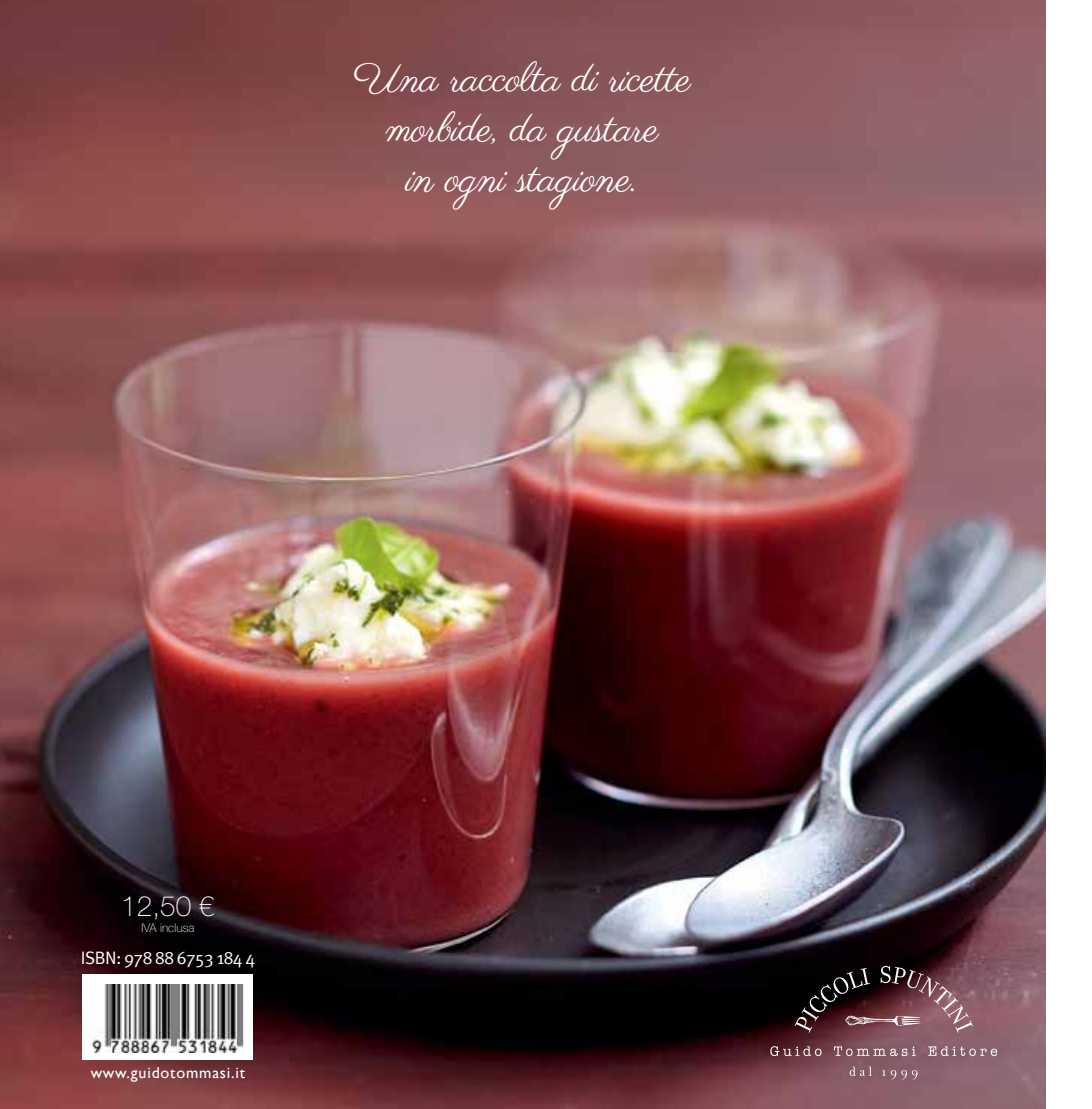
<style>
.page{position:relative;width:1092px;height:1109px;background:#fff}
.page>*{position:absolute;margin:0;border:0;box-sizing:border-box;transform-origin:0 0}
.t1{font:42px/50.4px "Parisienne";letter-spacing:-.01em;color:#fff;text-align:center}
.t2{font:100 28px "Helvetica Neue LT Std";color:#fff}
.t3{font:18px "Meta Plus Normal";letter-spacing:-.03em;color:#fff}
.t4{font:16px "Gill Sans";letter-spacing:.05em;color:#fff}
.t5{font:100 12px "Helvetica Neue LT Std";color:#fff}
</style>
<div class="page">
<img style="left:0;top:0;width:1046px;height:1108px">
<svg style="left:770px;top:1045px;width:51px;height:10px"></svg>
<svg style="left:834px;top:1046px;width:81px;height:9px"></svg>
<svg style="left:928px;top:1046px;width:69px;height:9px"></svg>
<svg style="left:849px;top:1066px;width:23px;height:9px"></svg>
<svg style="left:882px;top:1069px;width:35px;height:10px"></svg>
<svg style="left:794px;top:965px;width:178px;height:67px;background:#56383e"></svg>
<div style="left:83px;top:974px;width:170px;height:85px;background:#fff"></div>
<img style="left:90px;top:984px;width:153px;height:67px">
<p class="t1" style="left:353px;top:55px;width:339px">Una raccolta di ricette morbide, da gustare<br>in ogni stagione.</p>
<p class="t2" style="left:121px;top:889px;width:95px">12,50 €</p>
<p class="t5" style="left:141px;top:920px;width:55px">IVA inclusa</p>
<p class="t3" style="left:81px;top:947px;width:176px">ISBN: 978 88 6753 184 4</p>
<p class="t4" style="left:91px;top:1063px;width:156px">www.guidotommasi.it</p>
</div>
